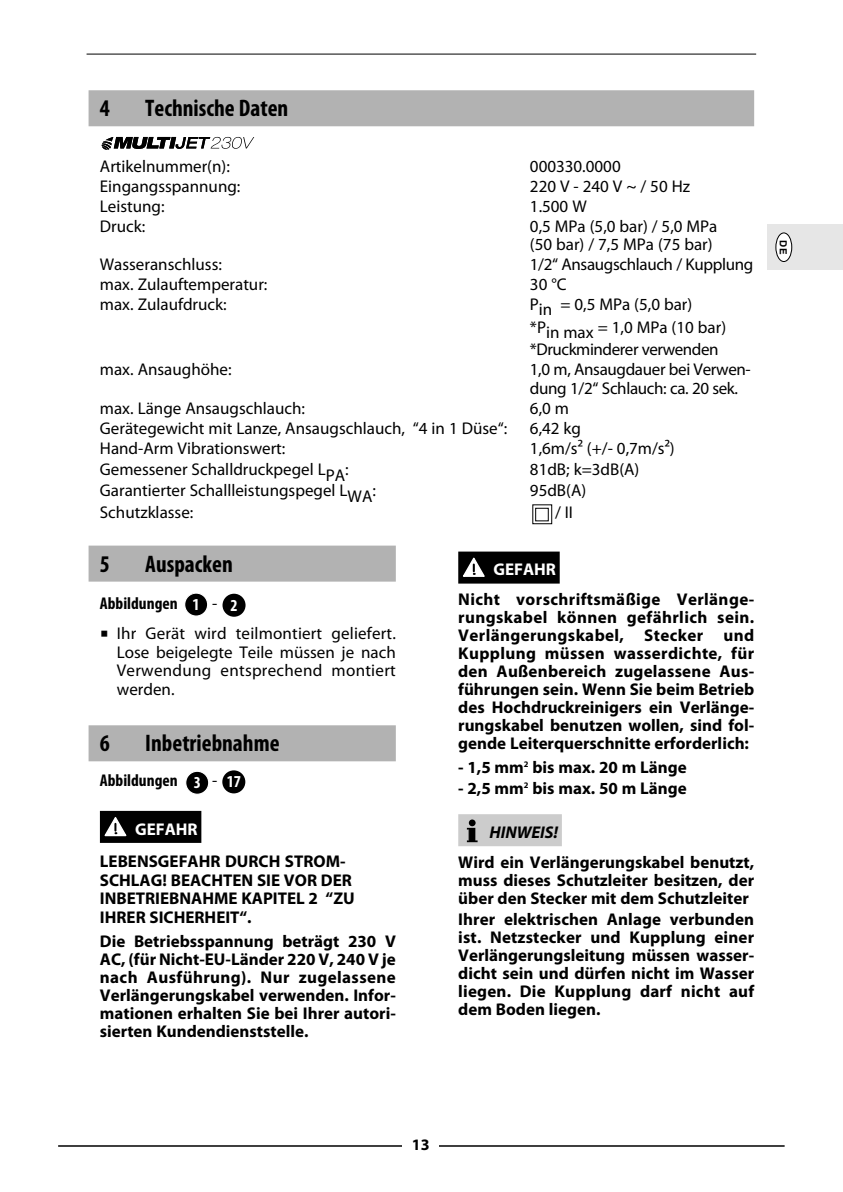
<style>
.page{position:relative;width:843px;height:1192px;background:#fff}
.page>*{position:absolute;margin:0;border:0;box-sizing:border-box;transform-origin:0 0}
.t1{font:700 condensed 24px "Myriad Pro";color:#000}
.t2{font:700 17px/18px "Myriad Pro";color:#000;text-align:justify}
.t3{font:17px/18.4px "Myriad Pro";color:#000;text-align:justify}
.t4{font:17px/18.4px "Myriad Pro";letter-spacing:-.02em;color:#000}
.t5{font:17px/22.8px "Myriad Pro";letter-spacing:-.025em;color:#000}
.t6{font:700 condensed 17px "Myriad Pro";color:#000}
.t7{font:700 17px "Myriad Pro";color:#fff}
.t8{font:italic 700 17px "Myriad Pro";color:#000}
.t9{font:700 condensed 16.8px "Myriad Pro";color:#fff}
.t10{font:700 16px "Myriad Pro";color:#000}
.t11{font:700 9.8px "Helvetica";color:#000}
</style>
<div class="page">
<hr style="left:86px;top:54px;width:669px;height:1px;background:#000">
<div style="left:767px;top:224px;width:75px;height:45px;background:#e6e6e6"></div>
<div style="left:775px;top:233px;width:16px;height:28px;background:#fff;border-radius:50%"></div>
<div style="left:775px;top:232px;width:16px;height:30px;border:1px solid #000;border-radius:50%"></div>
<div style="left:88px;top:545px;width:307px;height:36px;background:#b2b2b2"></div>
<div style="left:88px;top:725px;width:307px;height:36px;background:#b2b2b2"></div>
<div style="left:100px;top:810px;width:101px;height:32px;background:#000"></div>
<div style="left:458px;top:551px;width:101px;height:32px;background:#000"></div>
<div style="left:458px;top:814px;width:103px;height:32px;background:#ccc"></div>
<svg style="left:219px;top:592px;width:27px;height:28px"></svg>
<div style="left:222px;top:593px;width:23px;height:23px;background:#000;border-radius:50%"></div>
<svg style="left:185px;top:593px;width:23px;height:23px"></svg>
<svg style="left:219px;top:769px;width:27px;height:27px"></svg>
<div style="left:222px;top:770px;width:23px;height:23px;background:#000;border-radius:50%"></div>
<div style="left:186px;top:771px;width:23px;height:23px;background:#000;border-radius:50%"></div>
<div style="left:185px;top:770px;width:24px;height:24px;border:1px solid #fff;border-radius:50%"></div>
<svg style="left:104px;top:817px;width:23px;height:20px"></svg>
<svg style="left:463px;top:557px;width:22px;height:20px"></svg>
<svg style="left:468px;top:819px;width:7px;height:7px"></svg>
<svg style="left:466px;top:827px;width:11px;height:15px"></svg>
<hr style="left:58px;top:1145px;width:726px;height:1px;background:#000">
<div style="left:402px;top:1127px;width:37px;height:37px;background:#fff"></div>
<div style="left:88px;top:90px;width:665px;height:36px;background:#b2b2b2"></div>
<svg style="left:102px;top:137px;width:152px;height:13px"></svg>
<svg style="left:532px;top:504px;width:19px;height:20px"></svg>
<h1 class="t1" style="left:100px;top:100px;width:12px">4</h1>
<h1 class="t1" style="left:145px;top:100px;width:144px">Technische Daten</h1>
<p class="t3" style="left:100px;top:157px;width:131px">Artikelnummer(n):</p>
<p class="t3" style="left:529px;top:157px;width:92px">000330.0000</p>
<p class="t3" style="left:100px;top:177px;width:142px">Eingangsspannung:</p>
<p class="t3" style="left:529px;top:177px;width:161px">220 V - 240 V ~ / 50 Hz</p>
<p class="t3" style="left:100px;top:197px;width:66px">Leistung:</p>
<p class="t3" style="left:529px;top:197px;width:58px">1.500 W</p>
<p class="t3" style="left:100px;top:217px;width:47px">Druck:</p>
<p class="t3" style="left:529px;top:217px;width:189px">0,5 MPa (5,0 bar) / 5,0 MPa (50 bar) / 7,5 MPa (75 bar)</p>
<p class="t3" style="left:100px;top:255px;width:123px">Wasseranschluss:</p>
<p class="t4" style="left:529px;top:255px;width:225px">1/2“ Ansaugschlauch / Kupplung</p>
<p class="t3" style="left:100px;top:275px;width:169px">max. Zulauftemperatur:</p>
<p class="t3" style="left:529px;top:275px;width:38px">30 °C</p>
<p class="t3" style="left:100px;top:295px;width:128px">max. Zulaufdruck:</p>
<p class="t5" style="left:529px;top:293px;width:198px">Pin = 0,5 MPa (5,0 bar)<br>*Pin max = 1,0 MPa (10 bar) *Druckminderer verwenden</p>
<p class="t3" style="left:100px;top:361px;width:133px">max. Ansaughöhe:</p>
<p class="t4" style="left:529px;top:361px;width:222px">1,0 m, Ansaugdauer bei Verwen&shy;dung 1/2“ Schlauch: ca. 20 sek.</p>
<p class="t3" style="left:100px;top:399px;width:206px">max. Länge Ansaugschlauch:</p>
<p class="t3" style="left:529px;top:399px;width:41px">6,0 m</p>
<p class="t3" style="left:100px;top:419px;width:408px">Gerätegewicht mit Lanze, Ansaugschlauch, “4 in 1 Düse“:</p>
<p class="t3" style="left:529px;top:419px;width:53px">6,42 kg</p>
<p class="t3" style="left:100px;top:439px;width:187px">Hand-Arm Vibrationswert:</p>
<p class="t3" style="left:529px;top:439px;width:146px">1,6m/s2 (+/- 0,7m/s2)</p>
<p class="t3" style="left:100px;top:460px;width:250px">Gemessener Schalldruckpegel LPA:</p>
<p class="t3" style="left:529px;top:460px;width:111px">81dB; k=3dB(A)</p>
<p class="t3" style="left:100px;top:482px;width:277px">Garantierter Schallleistungspegel LWA:</p>
<p class="t3" style="left:529px;top:482px;width:58px">95dB(A)</p>
<p class="t3" style="left:100px;top:503px;width:95px">Schutzklasse:</p>
<p class="t3" style="left:555px;top:503px;width:19px">/ II</p>
<h1 class="t1" style="left:100px;top:555px;width:12px">5</h1>
<h1 class="t1" style="left:145px;top:555px;width:89px">Auspacken</h1>
<p class="t6" style="left:100px;top:597px;width:79px">Abbildungen</p>
<p class="t3" style="left:212px;top:595px;width:7px">-</p>
<p class="t3" style="left:117px;top:625px;width:280px;text-indent:-17px">▪ Ihr Gerät wird teilmontiert geliefert.<br>Lose beigelegte Teile müssen je nach Verwendung entsprechend montiert werden.</p>
<p class="t9" style="left:192px;top:594px;width:9px">1</p>
<p class="t9" style="left:230px;top:595px;width:9px">2</p>
<h1 class="t1" style="left:100px;top:734px;width:12px">6</h1>
<h1 class="t1" style="left:145px;top:734px;width:136px">Inbetriebnahme</h1>
<p class="t6" style="left:100px;top:773px;width:79px">Abbildungen</p>
<p class="t3" style="left:212px;top:771px;width:7px">-</p>
<p class="t7" style="left:135px;top:820px;width:64px">GEFAHR</p>
<p class="t2" style="left:100px;top:852px;width:256px;text-align:left">LEBENSGEFAHR DURCH STROM-<br>SCHLAG! BEACHTEN SIE VOR DER<br>INBETRIEBNAHME KAPITEL 2 “ZU<br>IHRER SICHERHEIT“.</p>
<p class="t2" style="left:100px;top:932px;width:297px">Die Betriebsspannung beträgt 230 V AC, (für Nicht-EU-Länder 220 V, 240 V je nach Ausführung). Nur zugelassene Verlängerungskabel verwenden. Infor&shy;mationen erhalten Sie bei Ihrer autori&shy;sierten Kundendienststelle.</p>
<p class="t9" style="left:193px;top:772px;width:9px">3</p>
<p class="t9" style="left:227px;top:771px;width:16px">17</p>
<p class="t7" style="left:493px;top:561px;width:64px">GEFAHR</p>
<p class="t2" style="left:458px;top:591px;width:297px">Nicht vorschriftsmäßige Verlänge&shy;rungskabel können gefährlich sein.<br>Verlängerungskabel, Stecker und Kupplung müssen wasserdichte, für den Außenbereich zugelassene Aus&shy;führungen sein. Wenn Sie beim Betrieb des Hochdruckreinigers ein Verlänge&shy;rungskabel benutzen wollen, sind fol&shy;gende Leiterquerschnitte erforderlich:</p>
<p class="t2" style="left:458px;top:758px;width:230px">- 1,5 mm<sup>2</sup> bis max. 20 m Länge</p>
<p class="t2" style="left:458px;top:779px;width:230px">- 2,5 mm<sup>2</sup> bis max. 50 m Länge</p>
<p class="t8" style="left:489px;top:822px;width:70px">HINWEIS!</p>
<p class="t2" style="left:458px;top:853px;width:297px">Wird ein Verlängerungskabel benutzt, muss dieses Schutzleiter besitzen, der über den Stecker mit dem Schutzleiter</p>
<p class="t2" style="left:458px;top:910px;width:297px">Ihrer elektrischen Anlage verbunden ist. Netzstecker und Kupplung einer Verlängerungsleitung müssen wasser&shy;dicht sein und dürfen nicht im Wasser liegen. Die Kupplung darf nicht auf dem Boden liegen.</p>
<p class="t11" style="left:788px;top:240px;width:15px;rotate:90deg">DE</p>
<p class="t10" style="left:412px;top:1136px;width:19px">13</p>
</div>
